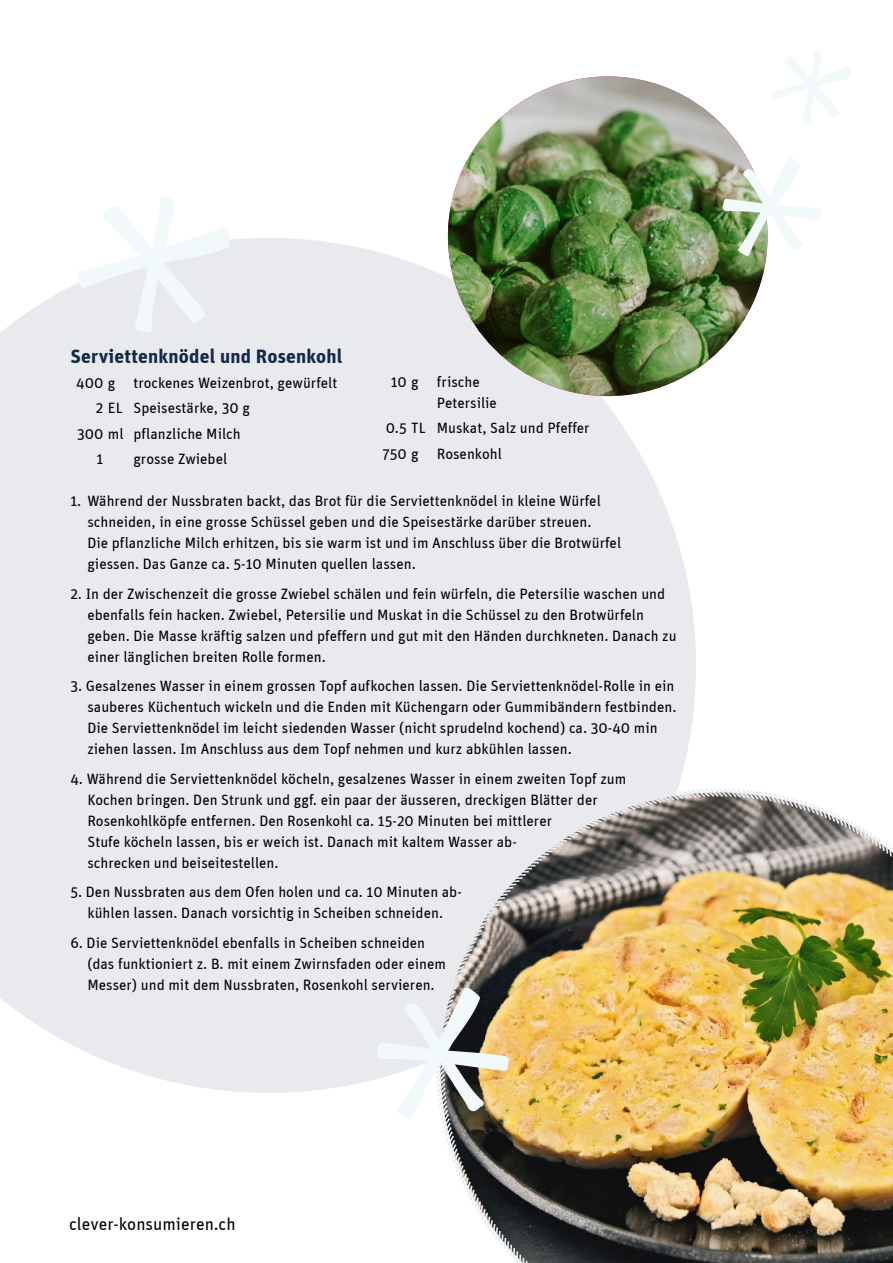
<style>
.page{position:relative;width:893px;height:1263px;background:#fff}
.page>*{position:absolute;margin:0;border:0;box-sizing:border-box;transform-origin:0 0}
.t1{font:700 19.5px "Unit";letter-spacing:.01em;color:#14294a}
.t2{font:17.55px "Unit";color:#000}
.t3{font:15px/21px "Unit";color:#000}
</style>
<div class="page">
<div style="left:0;top:238px;width:696px;height:855px;background:#e8eaed"></div>
<img style="left:448px;top:76px;width:319px;height:320px;border-radius:160px">
<img style="left:434px;top:786px;width:459px;height:477px">
<svg style="left:77px;top:197px;width:153px;height:136px"></svg>
<svg style="left:772px;top:52px;width:78px;height:71px"></svg>
<svg style="left:376px;top:987px;width:133px;height:132px"></svg>
<svg style="left:722px;top:157px;width:99px;height:99px"></svg>
<h1 class="t1" style="left:70px;top:346px;width:273px">Serviettenknödel und Rosenkohl</h1>
<p class="t3" style="left:76px;top:373px;width:263px">400 g trockenes Weizenbrot, gewürfelt</p>
<p class="t3" style="left:96px;top:398px;width:156px">2 EL Speisestärke, 30 g</p>
<p class="t3" style="left:77px;top:423px;width:165px">300 ml pflanzliche Milch</p>
<p class="t3" style="left:97px;top:449px;width:8px">1</p>
<p class="t3" style="left:133px;top:449px;width:95px">grosse Zwiebel</p>
<p class="t3" style="left:437px;top:372px;width:62px;text-indent:-46px">10 g frische<br>Petersilie</p>
<p class="t3" style="left:382px;top:416px;width:209px;line-height:25.2px">0.5 TL Muskat, Salz und Pfeffer<br>750 g Rosenkohl</p>
<p class="t3" style="left:87px;top:491px;width:535px;text-indent:-17px">1. Während der Nussbraten backt, das Brot für die Serviettenknödel in kleine Würfel schneiden, in eine grosse Schüssel geben und die Speisestärke darüber streuen.<br>Die pflanzliche Milch erhitzen, bis sie warm ist und im Anschluss über die Brotwürfel giessen. Das Ganze ca. 5-10 Minuten quellen lassen.</p>
<p class="t3" style="left:87px;top:583px;width:591px;text-indent:-17px">2. In der Zwischenzeit die grosse Zwiebel schälen und fein würfeln, die Petersilie waschen und ebenfalls fein hacken. Zwiebel, Petersilie und Muskat in die Schüssel zu den Brotwürfeln geben. Die Masse kräftig salzen und pfeffern und gut mit den Händen durchkneten. Danach zu einer länglichen breiten Rolle formen.</p>
<p class="t3" style="left:87px;top:676px;width:591px;text-indent:-17px">3. Gesalzenes Wasser in einem grossen Topf aufkochen lassen. Die Serviettenknödel-Rolle in ein sauberes Küchentuch wickeln und die Enden mit Küchengarn oder Gummibändern festbinden.<br>Die Serviettenknödel im leicht siedenden Wasser (nicht sprudelnd kochend) ca. 30-40 min ziehen lassen. Im Anschluss aus dem Topf nehmen und kurz abkühlen lassen.</p>
<p class="t3" style="left:87px;top:768px;width:540px;text-indent:-17px">4. Während die Serviettenknödel köcheln, gesalzenes Wasser in einem zweiten Topf zum Kochen bringen. Den Strunk und ggf. ein paar der äusseren, dreckigen Blätter der Rosenkohlköpfe entfernen. Den Rosenkohl ca. 15-20 Minuten bei mittlerer<br>Stufe köcheln lassen, bis er weich ist. Danach mit kaltem Wasser ab-<br>schrecken und beiseitestellen.</p>
<p class="t3" style="left:70px;top:882px;width:393px;text-align:center">5. Den Nussbraten aus dem Ofen holen und ca. 10 Minuten ab&shy;kühlen lassen. Danach vorsichtig in Scheiben schneiden.</p>
<p class="t3" style="left:87px;top:932px;width:360px;text-indent:-17px">6. Die Serviettenknödel ebenfalls in Scheiben schneiden (das funktioniert z. B. mit einem Zwirnsfaden oder einem<br>Messer) und mit dem Nussbraten, Rosenkohl servieren.</p>
<p class="t2" style="left:69px;top:1215px;width:168px">clever-konsumieren.ch</p>
</div>
